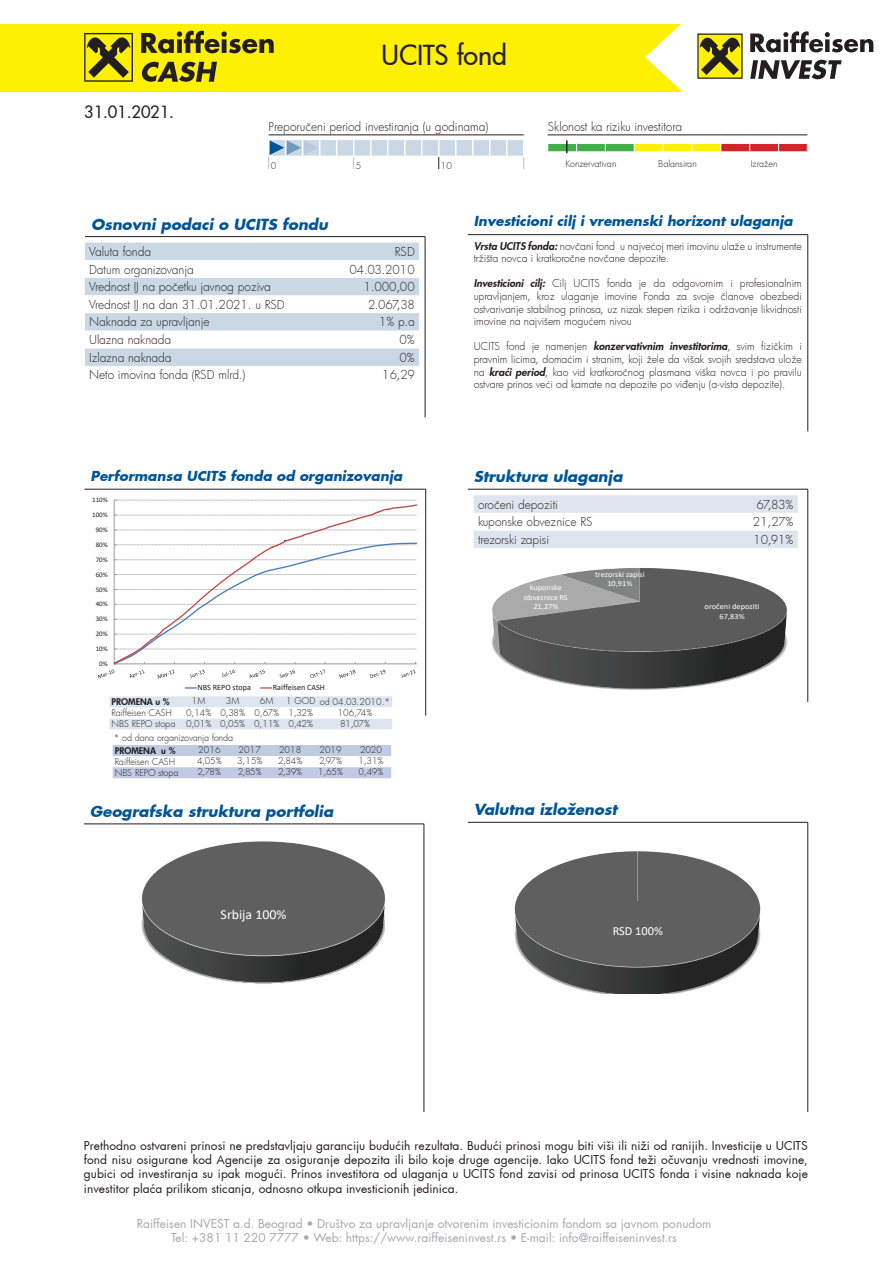
<style>
.page{position:relative;width:893px;height:1263px;background:#fff}
.page>*{position:absolute;margin:0;border:0;box-sizing:border-box;transform-origin:0 0}
.t1{font:500 27px "Futura";letter-spacing:-.005em;color:#231f20}
.t2{font:500 16.5px "Futura";color:#231f20}
.t3{font:italic 700 15px "Futura CE";color:#005597}
.t4{font:13.65px "Calibri";color:#fff}
.t5{font:italic 700 13.5px "Futura CE";color:#005597}
.t6{font:12.3px "Calibri";color:#fff}
.t7{font:12px/14.4px "Futura CE";color:#231f20;text-align:justify}
.t8{font:300 12px "Futura";letter-spacing:-.005em;color:#231f20}
.t9{font:12px/14.4px "Futura CE";color:#a8a9ad;text-align:center}
.t10{font:300 10.5px/12.6px "Futura";color:#231f20;text-align:justify}
.t11{font:300 9px "Futura";color:#231f20}
.t12{font:800 9px "Futura";letter-spacing:-.005em;color:#231f20}
.t13{font:8.1px "Calibri";color:#231f20}
.t14{font:7.95px/9.6px "Calibri";color:#fff;text-align:center;scale:1.06 1}
.t15{font:7.8px "Calibri";color:#fff;scale:1.06 1}
.t16{font:7.05px "Calibri";color:#231f20}
.t17{font:6.9px "Calibri";color:#231f20}
.s1{font-family:"Futura CE";font-weight:800;font-style:italic}
</style>
<div class="page">
<hr style="left:85px;top:236px;width:340px;height:1px;background:#231f20">
<hr style="left:425px;top:237px;width:1px;height:180px;background:#231f20">
<svg style="left:85px;top:243px;width:334px;height:123px"></svg>
<hr style="left:468px;top:234px;width:340px;height:1px;background:#231f20">
<hr style="left:807px;top:235px;width:1px;height:196px;background:#231f20">
<hr style="left:84px;top:489px;width:342px;height:1px;background:#231f20">
<hr style="left:425px;top:489px;width:1px;height:227px;background:#231f20">
<hr style="left:114px;top:500px;width:1px;height:164px;background:#989a9d">
<svg style="left:114px;top:500px;width:303px;height:1px"></svg>
<svg style="left:114px;top:502px;width:303px;height:39px"></svg>
<svg style="left:98px;top:541px;width:319px;height:138px"></svg>
<svg style="left:185px;top:687px;width:11px;height:2px"></svg>
<svg style="left:261px;top:687px;width:11px;height:2px"></svg>
<hr style="left:468px;top:822px;width:340px;height:1px;background:#231f20">
<hr style="left:807px;top:822px;width:1px;height:290px;background:#231f20">
<img style="left:514px;top:851px;width:247px;height:142px">
<hr style="left:84px;top:824px;width:340px;height:1px;background:#231f20">
<hr style="left:424px;top:824px;width:1px;height:288px;background:#231f20">
<img style="left:141px;top:841px;width:243px;height:143px">
<hr style="left:468px;top:489px;width:340px;height:1px;background:#231f20">
<hr style="left:807px;top:489px;width:1px;height:213px;background:#231f20">
<svg style="left:474px;top:495px;width:324px;height:53px"></svg>
<img style="left:491px;top:568px;width:297px;height:122px">
<svg style="left:109px;top:696px;width:283px;height:82px"></svg>
<div style="left:0;top:24px;width:893px;height:67px;background:#fff101"></div>
<svg style="left:645px;top:24px;width:248px;height:252px"></svg>
<svg style="left:697px;top:33px;width:46px;height:46px"></svg>
<div style="left:699px;top:35px;width:42px;height:43px;background:#fff101"></div>
<svg style="left:700px;top:37px;width:40px;height:38px"></svg>
<svg style="left:750px;top:31px;width:123px;height:21px;background:#999798"></svg>
<svg style="left:750px;top:60px;width:92px;height:19px;background:#888686"></svg>
<svg style="left:268px;top:135px;width:256px;height:34px"></svg>
<svg style="left:547px;top:135px;width:261px;height:18px"></svg>
<div style="left:84px;top:33px;width:49px;height:49px;background:#706915"></div>
<div style="left:85px;top:34px;width:47px;height:46px;background:#fff101"></div>
<svg style="left:87px;top:37px;width:43px;height:41px"></svg>
<svg style="left:141px;top:31px;width:133px;height:22px"></svg>
<svg style="left:142px;top:62px;width:75px;height:20px"></svg>
<h2 class="t2" style="left:84px;top:101px;width:91px">31.01.2021.</h2>
<h1 class="t1" style="left:381px;top:37px;width:127px">UCITS fond</h1>
<p class="t8" style="left:269px;top:118px;width:221px">Preporučeni period investiranja (u godinama)</p>
<p class="t11" style="left:271px;top:160px;width:7px">0</p>
<p class="t11" style="left:356px;top:160px;width:7px">5</p>
<p class="t11" style="left:441px;top:160px;width:13px">10</p>
<p class="t8" style="left:548px;top:118px;width:136px">Sklonost ka riziku investitora</p>
<p class="t11" style="left:565px;top:158px;width:52px">Konzervativan</p>
<p class="t11" style="left:658px;top:158px;width:40px">Balansiran</p>
<p class="t11" style="left:751px;top:158px;width:28px">Izražen</p>
<h3 class="t3" style="left:91px;top:213px;width:238px">Osnovni podaci o UCITS fondu</h3>
<p class="t8" style="left:89px;top:243px;width:63px">Valuta fonda</p>
<p class="t8" style="left:395px;top:243px;width:21px">RSD</p>
<p class="t8" style="left:89px;top:261px;width:106px">Datum organizovanja</p>
<p class="t8" style="left:349px;top:261px;width:67px">04.03.2010</p>
<p class="t8" style="left:89px;top:279px;width:183px">Vrednost IJ na početku javnog poziva</p>
<p class="t8" style="left:364px;top:279px;width:53px">1.000,00</p>
<p class="t8" style="left:89px;top:296px;width:197px">Vrednost IJ na dan 31.01.2021. u RSD</p>
<p class="t8" style="left:368px;top:296px;width:48px">2.067,38</p>
<p class="t8" style="left:89px;top:314px;width:122px">Naknada za upravljanje</p>
<p class="t8" style="left:379px;top:314px;width:37px">1% p.a</p>
<p class="t8" style="left:89px;top:332px;width:84px">Ulazna naknada</p>
<p class="t8" style="left:399px;top:332px;width:17px">0%</p>
<p class="t8" style="left:89px;top:349px;width:84px">Izlazna naknada</p>
<p class="t8" style="left:399px;top:349px;width:17px">0%</p>
<p class="t8" style="left:89px;top:367px;width:158px">Neto imovina fonda (RSD mlrd.)</p>
<p class="t8" style="left:382px;top:367px;width:34px">16,29</p>
<p class="t5" style="left:90px;top:466px;width:313px">Performansa UCITS fonda od organizovanja</p>
<p class="t16" style="left:92px;top:495px;width:17px">110%</p>
<p class="t17" style="left:92px;top:510px;width:17px">100%</p>
<p class="t17" style="left:96px;top:525px;width:13px">90%</p>
<p class="t17" style="left:96px;top:540px;width:13px">80%</p>
<p class="t16" style="left:96px;top:554px;width:14px">70%</p>
<p class="t16" style="left:96px;top:569px;width:14px">60%</p>
<p class="t16" style="left:96px;top:584px;width:14px">50%</p>
<p class="t17" style="left:96px;top:599px;width:13px">40%</p>
<p class="t17" style="left:96px;top:614px;width:13px">30%</p>
<p class="t16" style="left:96px;top:629px;width:14px">20%</p>
<p class="t16" style="left:96px;top:644px;width:14px">10%</p>
<p class="t16" style="left:99px;top:659px;width:10px">0%</p>
<p class="t13" style="left:198px;top:682px;width:55px">NBS REPO stopa</p>
<p class="t13" style="left:273px;top:682px;width:54px">Raiffeisen CASH</p>
<p class="t12" style="left:112px;top:696px;width:60px">PROMENA u %</p>
<p class="t11" style="left:192px;top:695px;width:15px">1M</p>
<p class="t11" style="left:226px;top:695px;width:15px">3M</p>
<p class="t11" style="left:260px;top:695px;width:15px">6M</p>
<p class="t11" style="left:286px;top:696px;width:105px">1 GOD od 04.03.2010.*</p>
<p class="t11" style="left:112px;top:707px;width:62px">Raiffeisen CASH</p>
<p class="t11" style="left:186px;top:707px;width:129px">0,14% 0,38% 0,67% 1,32%</p>
<p class="t11" style="left:338px;top:707px;width:36px">106,74%</p>
<p class="t11" style="left:112px;top:718px;width:203px">NBS REPO stopa 0,01% 0,05% 0,11% 0,42%</p>
<p class="t11" style="left:340px;top:718px;width:31px">81,07%</p>
<p class="t11" style="left:114px;top:731px;width:121px">* od dana organizovanja fonda</p>
<p class="t12" style="left:115px;top:744px;width:62px">PROMENA u %</p>
<p class="t11" style="left:198px;top:744px;width:24px">2016</p>
<p class="t11" style="left:239px;top:744px;width:24px">2017</p>
<p class="t11" style="left:279px;top:744px;width:24px">2018</p>
<p class="t11" style="left:319px;top:744px;width:24px">2019</p>
<p class="t11" style="left:360px;top:744px;width:24px">2020</p>
<p class="t11" style="left:115px;top:756px;width:62px">Raiffeisen CASH</p>
<p class="t11" style="left:197px;top:755px;width:26px">4,05%</p>
<p class="t11" style="left:237px;top:755px;width:27px">3,15%</p>
<p class="t11" style="left:278px;top:755px;width:26px">2,84%</p>
<p class="t11" style="left:319px;top:755px;width:25px">2,97%</p>
<p class="t11" style="left:358px;top:755px;width:27px">1,31%</p>
<p class="t11" style="left:115px;top:767px;width:65px">NBS REPO stopa</p>
<p class="t11" style="left:198px;top:766px;width:25px">2,78%</p>
<p class="t11" style="left:238px;top:766px;width:26px">2,85%</p>
<p class="t11" style="left:278px;top:766px;width:26px">2,39%</p>
<p class="t11" style="left:318px;top:766px;width:26px">1,65%</p>
<p class="t11" style="left:359px;top:766px;width:26px">0,49%</p>
<h3 class="t3" style="left:90px;top:800px;width:245px">Geografska struktura portfolia</h3>
<h3 class="t4" style="left:221px;top:905px;width:67px">Srbija 100%</h3>
<p class="t5" style="left:474px;top:211px;width:320px">Investicioni cilj i vremenski horizont ulaganja</p>
<p class="t10" style="left:474px;top:239px;width:330px"><span class="s1">Vrsta UCITS fonda:</span> novčani fond u najvećoj meri imovinu ulaže u instrumente tržišta novca i kratkoročne novčane depozite.</p>
<p class="t10" style="left:474px;top:277px;width:330px"><span class="s1">Investicioni cilj:</span> Cilj UCITS fonda je da odgovornim i profesionalnim upravljanjem, kroz ulaganje imovine Fonda za svoje članove obezbedi ostvarivanje stabilnog prinosa, uz nizak stepen rizika i održavanje likvidnosti imovine na najvišem mogućem nivou</p>
<p class="t10" style="left:474px;top:340px;width:330px">UCITS fond je namenjen <span class="s1">konzervativnim investitorima</span>, svim fizičkim i pravnim licima, domaćim i stranim, koji žele da višak svojih sredstava ulože na <span class="s1">kraći period</span>, kao vid kratkoročnog plasmana viška novca i po pravilu ostvare prinos veći od kamate na depozite po viđenju (a-vista depozite).</p>
<h3 class="t3" style="left:474px;top:465px;width:150px">Struktura ulaganja</h3>
<p class="t8" style="left:478px;top:496px;width:82px">oročeni depoziti</p>
<p class="t8" style="left:756px;top:496px;width:39px">67,83%</p>
<p class="t8" style="left:478px;top:514px;width:116px">kuponske obveznice RS</p>
<p class="t8" style="left:753px;top:514px;width:42px">21,27%</p>
<p class="t8" style="left:478px;top:531px;width:73px">trezorski zapisi</p>
<p class="t8" style="left:753px;top:531px;width:42px">10,91%</p>
<p class="t14" style="left:524px;top:582px;width:43px">kuponske obveznice RS<br>21,27%</p>
<p class="t15" style="left:595px;top:569px;width:48px">trezorski zapisi</p>
<p class="t14" style="left:607px;top:579px;width:25px">10,91%</p>
<p class="t14" style="left:705px;top:602px;width:53px">oročeni depoziti</p>
<p class="t15" style="left:720px;top:611px;width:25px">67,83%</p>
<h3 class="t3" style="left:474px;top:798px;width:145px">Valutna izloženost</h3>
<p class="t6" style="left:613px;top:922px;width:52px">RSD 100%</p>
<p class="t7" style="left:84px;top:1138px;width:725px">Prethodno ostvareni prinosi ne predstavljaju garanciju budućih rezultata. Budući prinosi mogu biti viši ili niži od ranijih. Investicije u UCITS fond nisu osigurane kod Agencije za osiguranje depozita ili bilo koje druge agencije. Iako UCITS fond teži očuvanju vrednosti imovine, gubici od investiranja su ipak mogući. Prinos investitora od ulaganja u UCITS fond zavisi od prinosa UCITS fonda i visine naknada koje investitor plaća prilikom sticanja, odnosno otkupa investicionih jedinica.</p>
<p class="t9" style="left:137px;top:1216px;width:576px">Raiffeisen INVEST a.d. Beograd • Društvo za upravljanje otvorenim investicionim fondom sa javnom ponudom<br>Tel: +381 11 220 7777 • Web: https://www.raiffeiseninvest.rs • E-mail: info@raiffeiseninvest.rs</p>
</div>
